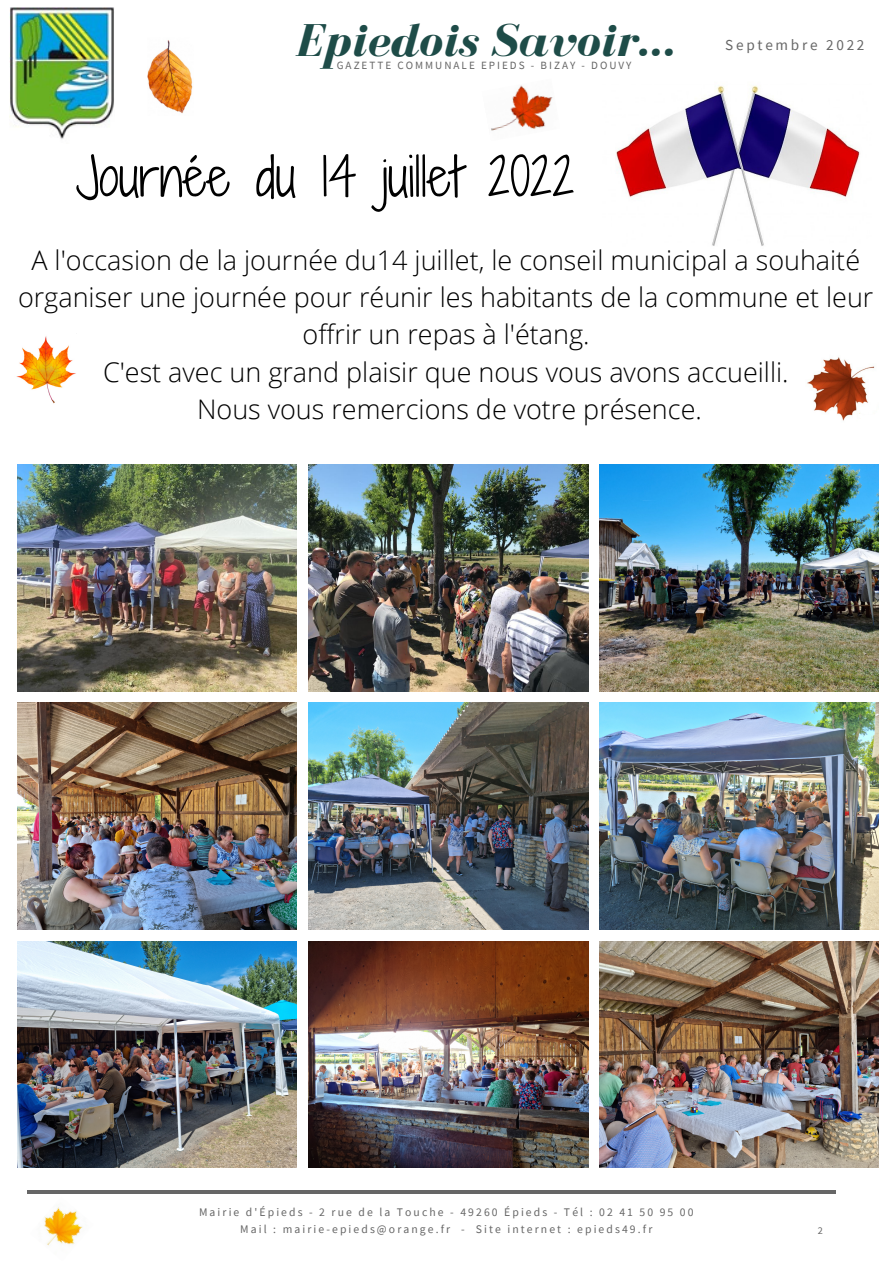
<style>
.page{position:relative;width:893px;height:1264px;background:#fff}
.page>*{position:absolute;margin:0;border:0;box-sizing:border-box;transform-origin:0 0}
.t1{font:51px "Shadows Into Light Two";color:#000}
.t2{font:italic 700 47.4px "Bodoni FLF";color:#1e4c48}
.t3{font:300 27px/37px "Open Sans";color:#000;text-align:center}
.t4{font:15.15px "Source Sans Pro";letter-spacing:.18em;color:#666}
.t5{font:11.7px/16.8px "Source Sans Pro";letter-spacing:.18em;color:#666;text-align:center}
.t6{font:11.1px "Source Sans Pro";letter-spacing:.18em;color:#666}
.t7{font:10.2px "Source Sans Pro";color:#666}
</style>
<div class="page">
<img style="left:18px;top:464px;width:279px;height:227px">
<img style="left:308px;top:464px;width:280px;height:227px">
<img style="left:599px;top:464px;width:279px;height:227px">
<img style="left:18px;top:702px;width:279px;height:227px">
<img style="left:308px;top:702px;width:280px;height:227px">
<img style="left:599px;top:702px;width:279px;height:227px">
<img style="left:18px;top:941px;width:279px;height:226px">
<img style="left:308px;top:941px;width:280px;height:226px">
<img style="left:599px;top:941px;width:279px;height:226px">
<hr style="left:28px;top:1190px;width:808px;height:3px;background:#666">
<img style="left:10px;top:7px;width:104px;height:133px">
<img style="left:616px;top:85px;width:244px;height:161px">
<img style="left:16px;top:336px;width:60px;height:68px">
<img style="left:147px;top:40px;width:46px;height:74px">
<img style="left:807px;top:357px;width:68px;height:64px">
<img style="left:44px;top:1207px;width:39px;height:39px">
<img style="left:491px;top:85px;width:62px;height:46px">
<h2 class="t2" style="left:295px;top:15px;width:381px">Epiedois Savoir...</h2>
<p class="t6" style="left:337px;top:58px;width:296px">GAZETTE COMMUNALE EPIEDS - BIZAY - DOUVY</p>
<h1 class="t1" style="left:76px;top:139px;width:500px">Journée du 14 juillet 2022</h1>
<p class="t4" style="left:725px;top:35px;width:141px">Septembre 2022</p>
<p class="t3" style="left:18px;top:241px;width:856px">A l'occasion de la journée du14 juillet, le conseil municipal a souhaité organiser une journée pour réunir les habitants de la commune et leur offrir un repas à l'étang.<br>C'est avec un grand plaisir que nous vous avons accueilli.<br>Nous vous remercions de votre présence.</p>
<p class="t5" style="left:199px;top:1202px;width:496px">Mairie d'Épieds - 2 rue de la Touche - 49260 Épieds - Tél : 02 41 50 95 00<br>Mail : mairie-epieds@orange.fr - Site internet : epieds49.fr</p>
<p class="t7" style="left:817px;top:1223px;width:7px">2</p>
</div>
